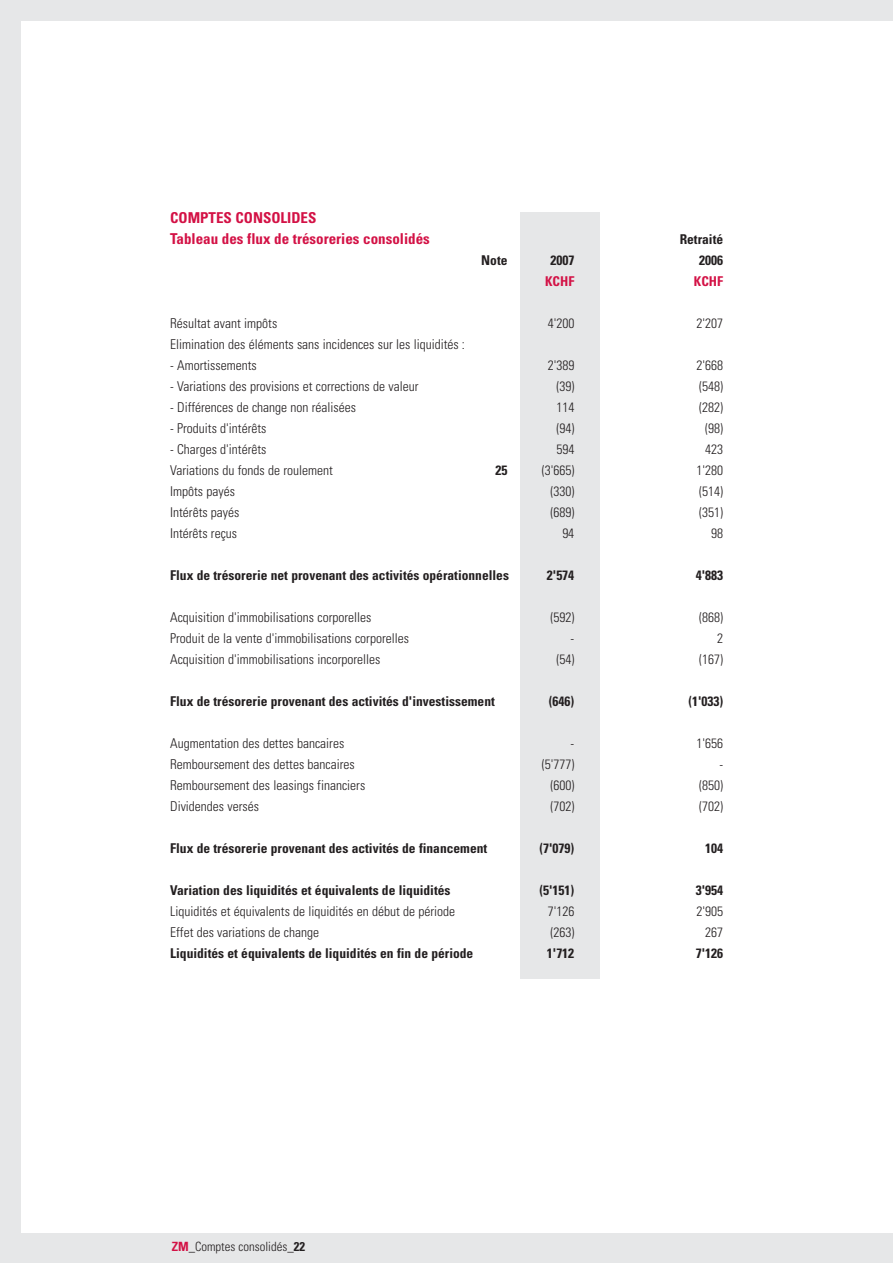
<style>
.page{position:relative;width:893px;height:1263px;background:#fff}
.page>*{position:absolute;margin:0;border:0;box-sizing:border-box;transform-origin:0 0}
.t1{font:700 condensed 15px/21px "Univers";color:#d31145}
.t2{font:300 condensed 13.5px "Univers";color:#231f20}
.t3{font:700 condensed 13.5px "Univers";color:#231f20}
.t4{font:700 condensed 13.5px "Univers";color:#d31145}
.t5{font:300 condensed 12.75px "Univers";color:#231f20}
.s1{font-weight:700;color:#d31145}
.s2{font-weight:700}
</style>
<div class="page">
<div style="left:0;top:0;width:892px;height:1263px;background:#e6e7e8"></div>
<div style="left:21px;top:21px;width:871px;height:1212px;background:#fff"></div>
<div style="left:520px;top:213px;width:80px;height:766px;background:#e6e7e8"></div>
<p class="t1" style="left:170px;top:209px;width:261px">COMPTES CONSOLIDES<br>Tableau des flux de trésoreries consolidés</p>
<p class="t3" style="left:679px;top:235px;width:45px">Retraité</p>
<p class="t3" style="left:481px;top:256px;width:28px">Note</p>
<p class="t3" style="left:550px;top:256px;width:25px">2007</p>
<p class="t3" style="left:699px;top:256px;width:25px">2006</p>
<p class="t4" style="left:545px;top:277px;width:31px">KCHF</p>
<p class="t4" style="left:694px;top:277px;width:31px">KCHF</p>
<p class="t2" style="left:170px;top:319px;width:109px">Résultat avant impôts</p>
<p class="t2" style="left:547px;top:319px;width:28px">4'200</p>
<p class="t2" style="left:696px;top:319px;width:28px">2'207</p>
<p class="t2" style="left:170px;top:340px;width:296px">Elimination des éléments sans incidences sur les liquidités :</p>
<p class="t2" style="left:170px;top:361px;width:88px">- Amortissements</p>
<p class="t2" style="left:547px;top:361px;width:28px">2'389</p>
<p class="t2" style="left:696px;top:361px;width:28px">2'668</p>
<p class="t2" style="left:170px;top:382px;width:250px">- Variations des provisions et corrections de valeur</p>
<p class="t2" style="left:556px;top:382px;width:19px">(39)</p>
<p class="t2" style="left:699px;top:382px;width:25px">(548)</p>
<p class="t2" style="left:170px;top:403px;width:187px">- Différences de change non réalisées</p>
<p class="t2" style="left:556px;top:403px;width:19px">114</p>
<p class="t2" style="left:699px;top:403px;width:25px">(282)</p>
<p class="t2" style="left:170px;top:424px;width:98px">- Produits d'intérêts</p>
<p class="t2" style="left:556px;top:424px;width:19px">(94)</p>
<p class="t2" style="left:705px;top:424px;width:19px">(98)</p>
<p class="t2" style="left:170px;top:445px;width:98px">- Charges d'intérêts</p>
<p class="t2" style="left:556px;top:445px;width:19px">594</p>
<p class="t2" style="left:705px;top:445px;width:19px">423</p>
<p class="t2" style="left:170px;top:466px;width:164px">Variations du fonds de roulement</p>
<p class="t3" style="left:495px;top:466px;width:13px">25</p>
<p class="t2" style="left:541px;top:466px;width:34px">(3'665)</p>
<p class="t2" style="left:696px;top:466px;width:28px">1'280</p>
<p class="t2" style="left:170px;top:487px;width:66px">Impôts payés</p>
<p class="t2" style="left:550px;top:487px;width:25px">(330)</p>
<p class="t2" style="left:699px;top:487px;width:25px">(514)</p>
<p class="t2" style="left:170px;top:508px;width:71px">Intérêts payés</p>
<p class="t2" style="left:550px;top:508px;width:25px">(689)</p>
<p class="t2" style="left:699px;top:508px;width:25px">(351)</p>
<p class="t2" style="left:170px;top:529px;width:68px">Intérêts reçus</p>
<p class="t2" style="left:562px;top:529px;width:13px">94</p>
<p class="t2" style="left:711px;top:529px;width:13px">98</p>
<p class="t3" style="left:170px;top:571px;width:340px">Flux de trésorerie net provenant des activités opérationnelles</p>
<p class="t3" style="left:547px;top:571px;width:29px">2'574</p>
<p class="t3" style="left:695px;top:571px;width:29px">4'883</p>
<p class="t2" style="left:170px;top:613px;width:203px">Acquisition d'immobilisations corporelles</p>
<p class="t2" style="left:550px;top:613px;width:25px">(592)</p>
<p class="t2" style="left:699px;top:613px;width:25px">(868)</p>
<p class="t2" style="left:170px;top:634px;width:240px">Produit de la vente d'immobilisations corporelles</p>
<p class="t2" style="left:570px;top:634px;width:5px">-</p>
<p class="t2" style="left:717px;top:634px;width:7px">2</p>
<p class="t2" style="left:170px;top:655px;width:212px">Acquisition d'immobilisations incorporelles</p>
<p class="t2" style="left:556px;top:655px;width:19px">(54)</p>
<p class="t2" style="left:699px;top:655px;width:25px">(167)</p>
<p class="t3" style="left:170px;top:697px;width:326px">Flux de trésorerie provenant des activités d'investissement</p>
<p class="t3" style="left:549px;top:697px;width:27px">(646)</p>
<p class="t3" style="left:688px;top:697px;width:36px">(1'033)</p>
<p class="t2" style="left:170px;top:739px;width:176px">Augmentation des dettes bancaires</p>
<p class="t2" style="left:570px;top:739px;width:5px">-</p>
<p class="t2" style="left:696px;top:739px;width:28px">1'656</p>
<p class="t2" style="left:170px;top:760px;width:186px">Remboursement des dettes bancaires</p>
<p class="t2" style="left:541px;top:760px;width:34px">(5'777)</p>
<p class="t2" style="left:719px;top:760px;width:5px">-</p>
<p class="t2" style="left:170px;top:781px;width:197px">Remboursement des leasings financiers</p>
<p class="t2" style="left:550px;top:781px;width:25px">(600)</p>
<p class="t2" style="left:699px;top:781px;width:25px">(850)</p>
<p class="t2" style="left:170px;top:802px;width:90px">Dividendes versés</p>
<p class="t2" style="left:550px;top:802px;width:25px">(702)</p>
<p class="t2" style="left:699px;top:802px;width:25px">(702)</p>
<p class="t3" style="left:170px;top:844px;width:318px">Flux de trésorerie provenant des activités de financement</p>
<p class="t3" style="left:539px;top:844px;width:36px">(7'079)</p>
<p class="t3" style="left:705px;top:844px;width:19px">104</p>
<p class="t3" style="left:170px;top:886px;width:282px">Variation des liquidités et équivalents de liquidités</p>
<p class="t3" style="left:539px;top:886px;width:36px">(5'151)</p>
<p class="t3" style="left:695px;top:886px;width:29px">3'954</p>
<p class="t2" style="left:170px;top:907px;width:286px">Liquidités et équivalents de liquidités en début de période</p>
<p class="t2" style="left:547px;top:907px;width:28px">7'126</p>
<p class="t2" style="left:696px;top:907px;width:28px">2'905</p>
<p class="t2" style="left:170px;top:928px;width:150px">Effet des variations de change</p>
<p class="t2" style="left:550px;top:928px;width:25px">(263)</p>
<p class="t2" style="left:705px;top:928px;width:19px">267</p>
<p class="t3" style="left:170px;top:949px;width:305px">Liquidités et équivalents de liquidités en fin de période</p>
<p class="t3" style="left:547px;top:949px;width:29px">1'712</p>
<p class="t3" style="left:695px;top:949px;width:29px">7'126</p>
<p class="t5" style="left:172px;top:1242px;width:135px"><span class="s1">ZM</span>_Comptes consolidés_<span class="s2">22</span></p>
</div>
